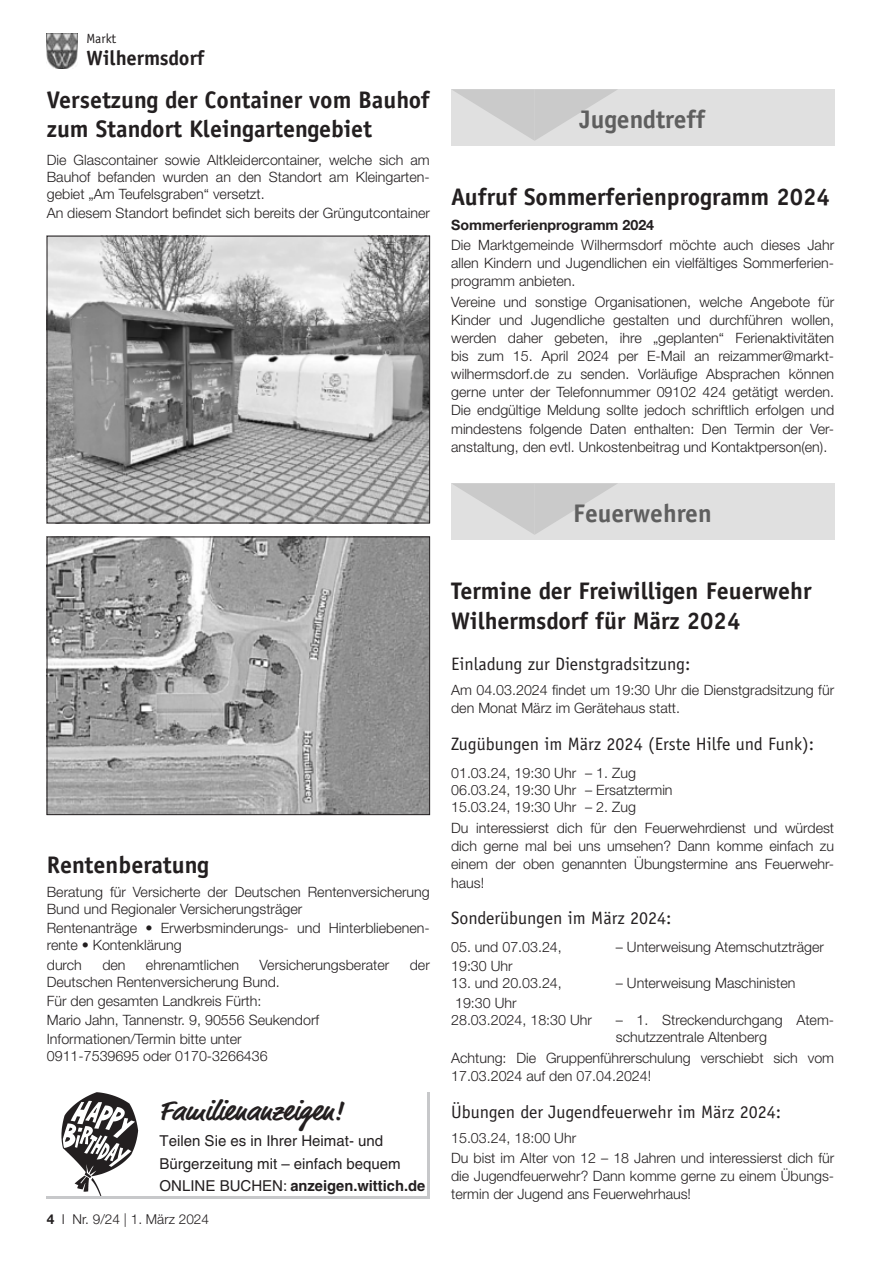
<style>
.page{position:relative;width:881px;height:1263px;background:#fff}
.page>*{position:absolute;margin:0;border:0;box-sizing:border-box;transform-origin:0 0}
.t1{font:700 28.5px "Market";color:#231f20}
.t2{font:700 25.5px "Officina Sans LT";color:#5f5f5f}
.t3{font:25.5px "Officina Sans LT Bold 2";color:#5f5f5f}
.t4{font:700 24px/28.8px "Officina Sans LT";color:#231f20}
.t5{font:700 20.7px "Officina Sans LT";color:#231f20}
.t6{font:18px "Officina Sans LT";color:#231f20}
.t7{font:15px/22.5px "Helvetica LT";color:#231f20}
.t8{font:300 14.25px/18.1px "Helvetica Neue LT";color:#231f20}
.t9{font:700 14.25px "Helvetica Neue LT";color:#231f20}
.t10{font:300 13.65px "Helvetica Neue LT";color:#231f20}
.t11{font:13.35px "Officina Sans LT";color:#231f20}
.s1{font-weight:700}
.s2{font-family:"Basic Commercial LT"}
</style>
<div class="page">
<img style="left:47px;top:34px;width:31px;height:34px">
<img style="left:49px;top:238px;width:378px;height:283px">
<div style="left:47px;top:236px;width:382px;height:287px;border:1px solid #231f20"></div>
<img style="left:49px;top:539px;width:378px;height:274px">
<div style="left:47px;top:537px;width:382px;height:278px;border:1px solid #231f20"></div>
<div style="left:451px;top:89px;width:382px;height:57px;background:#e0e0e0"></div>
<svg style="left:452px;top:89px;width:165px;height:52px"></svg>
<div style="left:451px;top:483px;width:382px;height:57px;background:#e0e0e0"></div>
<svg style="left:452px;top:483px;width:165px;height:52px"></svg>
<img style="left:57px;top:1092px;width:81px;height:105px">
<hr style="left:47px;top:1197px;width:382px;height:2px;background:#c7c8ca">
<hr style="left:427px;top:1092px;width:2px;height:107px;background:#c7c8ca">
<p class="t11" style="left:87px;top:31px;width:31px">Markt</p>
<h3 class="t5" style="left:87px;top:45px;width:119px">Wilhermsdorf</h3>
<h3 class="t4" style="left:47px;top:85px;width:384px">Versetzung der Container vom Bauhof zum Standort Kleingartengebiet</h3>
<p class="t8" style="left:47px;top:151px;width:384px;line-height:17.1px;text-align:justify">Die Glascontainer sowie Altkleidercontainer, welche sich am Bauhof befanden wurden an den Standort am Kleingarten&shy;gebiet „Am Teufelsgraben“ versetzt.</p>
<p class="t8" style="left:47px;top:204px;width:384px">An diesem Standort befindet sich bereits der Grüngutcontainer</p>
<h2 class="t2" style="left:579px;top:103px;width:127px">Jugendtreff</h2>
<h3 class="t4" style="left:451px;top:183px;width:380px">Aufruf Sommerferienprogramm 2024</h3>
<p class="t9" style="left:451px;top:216px;width:204px">Sommerferienprogramm 2024</p>
<p class="t8" style="left:451px;top:236px;width:384px;text-align:justify">Die Marktgemeinde Wilhermsdorf möchte auch dieses Jahr allen Kindern und Jugendlichen ein vielfältiges Sommerferien&shy;programm anbieten.</p>
<p class="t8" style="left:451px;top:292px;width:384px;text-align:justify">Vereine und sonstige Organisationen, welche Angebote für Kinder und Jugendliche gestalten und durchführen wollen, werden daher gebeten, ihre „geplanten“ Ferienaktivitäten bis zum 15. April 2024 per E-Mail an reizammer@markt&shy;wilhermsdorf.de zu senden. Vorläufige Absprachen können gerne unter der Telefonnummer 09102 424 getätigt werden.<br>Die endgültige Meldung sollte jedoch schriftlich erfolgen und mindestens folgende Daten enthalten: Den Termin der Ver&shy;anstaltung, den evtl. Unkostenbeitrag und Kontaktperson(en).</p>
<h2 class="t3" style="left:573px;top:497px;width:140px">Feuerwehren</h2>
<h3 class="t4" style="left:47px;top:851px;width:164px">Rentenberatung</h3>
<p class="t8" style="left:47px;top:883px;width:384px;line-height:17.1px">Beratung für Versicherte der Deutschen Rentenversicherung<br>Bund und Regionaler Versicherungsträger</p>
<p class="t8" style="left:47px;top:919px;width:384px;line-height:17.1px">Rentenanträge • Erwerbsminderungs- und Hinterbliebenen&shy;rente • Kontenklärung</p>
<p class="t8" style="left:47px;top:955px;width:37px">durch</p>
<p class="t8" style="left:102px;top:955px;width:25px">den</p>
<p class="t8" style="left:146px;top:955px;width:95px">ehrenamtlichen</p>
<p class="t8" style="left:259px;top:955px;width:131px">Versicherungsberater</p>
<p class="t8" style="left:409px;top:955px;width:22px">der</p>
<p class="t8" style="left:47px;top:972px;width:274px;line-height:19.2px">Deutschen Rentenversicherung Bund.<br>Für den gesamten Landkreis Fürth:<br>Mario Jahn, Tannenstr. 9, 90556 Seukendorf Informationen/Termin bitte unter</p>
<p class="t8" style="left:47px;top:1047px;width:222px">0911-7539695 oder 0170-3266436</p>
<h1 class="t1" style="left:159px;top:1094px;width:185px">Familienanzeigen!</h1>
<p class="t7" style="left:159px;top:1130px;width:267px">Teilen Sie es in Ihrer Heimat- und<br>Bürgerzeitung mit – einfach bequem<br>ONLINE BUCHEN: <span class="s1">anzeigen.wittich.de</span></p>
<p class="t10" style="left:47px;top:1210px;width:164px"><span class="s1">4</span> I Nr. 9/24 <span class="s2">|</span> 1. März 2024</p>
<h3 class="t4" style="left:451px;top:576px;width:362px;line-height:29.8px">Termine der Freiwilligen Feuerwehr<br>Wilhermsdorf für März 2024</h3>
<p class="t6" style="left:451px;top:654px;width:241px">Einladung zur Dienstgradsitzung:</p>
<p class="t8" style="left:451px;top:680px;width:384px">Am 04.03.2024 findet um 19:30 Uhr die Dienstgradsitzung für den Monat März im Gerätehaus statt.</p>
<p class="t6" style="left:451px;top:733px;width:364px">Zugübungen im März 2024 (Erste Hilfe und Funk):</p>
<p class="t8" style="left:451px;top:764px;width:223px;line-height:17.2px">01.03.24, 19:30 Uhr – 1. Zug<br>06.03.24, 19:30 Uhr – Ersatztermin<br>15.03.24, 19:30 Uhr – 2. Zug</p>
<p class="t8" style="left:451px;top:819px;width:384px;text-align:justify">Du interessierst dich für den Feuerwehrdienst und würdest dich gerne mal bei uns umsehen? Dann komme einfach zu einem der oben genannten Übungstermine ans Feuerwehr&shy;haus!</p>
<p class="t6" style="left:451px;top:908px;width:222px">Sonderübungen im März 2024:</p>
<p class="t8" style="left:451px;top:937px;width:112px;line-height:19.2px">05. und 07.03.24,<br>19:30 Uhr</p>
<p class="t8" style="left:615px;top:937px;width:209px">– Unterweisung Atemschutzträger</p>
<p class="t8" style="left:451px;top:973px;width:112px;line-height:19.2px">13. und 20.03.24,<br>19:30 Uhr</p>
<p class="t8" style="left:615px;top:974px;width:181px">– Unterweisung Maschinisten</p>
<p class="t8" style="left:451px;top:1010px;width:142px">28.03.2024, 18:30 Uhr</p>
<p class="t8" style="left:615px;top:1011px;width:220px;line-height:17.1px">– 1. Streckendurchgang Atem&shy;schutzzentrale Altenberg</p>
<p class="t8" style="left:451px;top:1049px;width:384px">Achtung: Die Gruppenführerschulung verschiebt sich vom<br>17.03.2024 auf den 07.04.2024!</p>
<p class="t6" style="left:451px;top:1101px;width:331px">Übungen der Jugendfeuerwehr im März 2024:</p>
<p class="t8" style="left:451px;top:1127px;width:384px;line-height:20.2px">15.03.24, 18:00 Uhr<br>Du bist im Alter von 12 – 18 Jahren und interessierst dich für</p>
<p class="t8" style="left:451px;top:1166px;width:384px">die Jugendfeuerwehr? Dann komme gerne zu einem Übungs&shy;termin der Jugend ans Feuerwehrhaus!</p>
</div>
